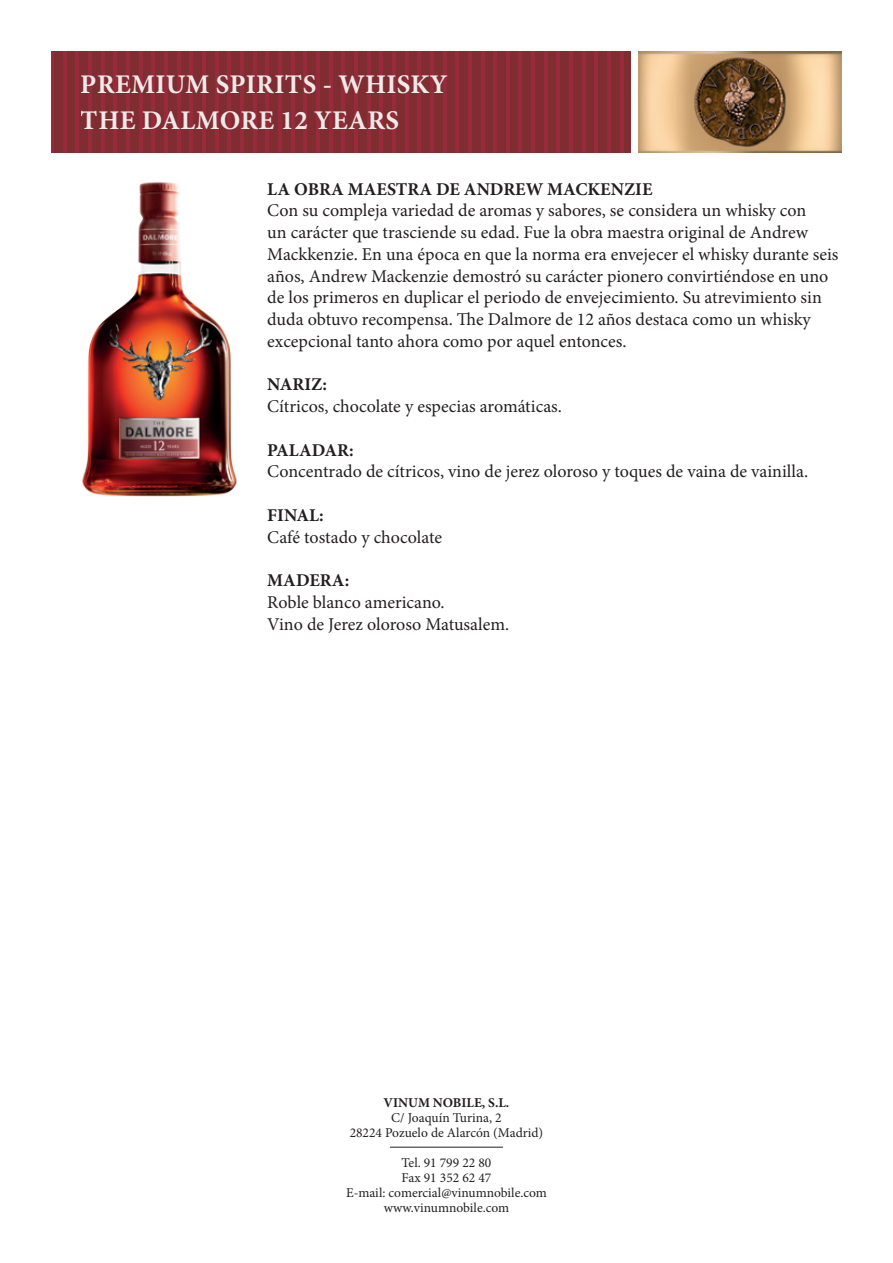
<style>
.page{position:relative;width:893px;height:1263px;background:#fff}
.page>*{position:absolute;margin:0;border:0;box-sizing:border-box;transform-origin:0 0}
.t1{font:700 27px/36px "Minion Pro";letter-spacing:.01em;color:#fff}
.t2{font:18px/21.8px "Minion Pro";color:#231f20}
.t3{font:700 18px "Minion Pro";color:#231f20}
.t4{font:13.5px/15px "Minion Pro";color:#231f20;text-align:center}
.t5{font:700 13.5px "Minion Pro";color:#231f20}
</style>
<div class="page">
<div style="left:51px;top:51px;width:580px;height:102px;background:#7f2d31"></div>
<hr style="left:455px;top:51px;width:4px;height:102px;background:#972a3b">
<hr style="left:468px;top:51px;width:4px;height:102px;background:#972a3b">
<hr style="left:481px;top:51px;width:3px;height:102px;background:#972a3b">
<hr style="left:493px;top:51px;width:4px;height:102px;background:#972a3b">
<hr style="left:506px;top:51px;width:4px;height:102px;background:#972a3b">
<hr style="left:51px;top:51px;width:3px;height:102px;background:#972a3b">
<hr style="left:519px;top:51px;width:3px;height:102px;background:#972a3b">
<hr style="left:63px;top:51px;width:4px;height:102px;background:#972a3b">
<hr style="left:531px;top:51px;width:4px;height:102px;background:#972a3b">
<hr style="left:76px;top:51px;width:3px;height:102px;background:#972a3b">
<hr style="left:544px;top:51px;width:4px;height:102px;background:#972a3b">
<hr style="left:88px;top:51px;width:4px;height:102px;background:#972a3b">
<hr style="left:557px;top:51px;width:3px;height:102px;background:#972a3b">
<hr style="left:101px;top:51px;width:3px;height:102px;background:#972a3b">
<hr style="left:569px;top:51px;width:4px;height:102px;background:#972a3b">
<hr style="left:114px;top:51px;width:3px;height:102px;background:#972a3b">
<hr style="left:582px;top:51px;width:3px;height:102px;background:#972a3b">
<hr style="left:126px;top:51px;width:4px;height:102px;background:#972a3b">
<hr style="left:595px;top:51px;width:3px;height:102px;background:#972a3b">
<hr style="left:139px;top:51px;width:3px;height:102px;background:#972a3b">
<hr style="left:607px;top:51px;width:4px;height:102px;background:#972a3b">
<hr style="left:152px;top:51px;width:3px;height:102px;background:#972a3b">
<hr style="left:620px;top:51px;width:3px;height:102px;background:#972a3b">
<hr style="left:164px;top:51px;width:4px;height:102px;background:#972a3b">
<hr style="left:177px;top:51px;width:3px;height:102px;background:#972a3b">
<hr style="left:190px;top:51px;width:3px;height:102px;background:#972a3b">
<hr style="left:202px;top:51px;width:4px;height:102px;background:#972a3b">
<hr style="left:215px;top:51px;width:3px;height:102px;background:#972a3b">
<hr style="left:228px;top:51px;width:3px;height:102px;background:#972a3b">
<hr style="left:240px;top:51px;width:4px;height:102px;background:#972a3b">
<hr style="left:253px;top:51px;width:3px;height:102px;background:#972a3b">
<hr style="left:265px;top:51px;width:4px;height:102px;background:#972a3b">
<hr style="left:278px;top:51px;width:4px;height:102px;background:#972a3b">
<hr style="left:291px;top:51px;width:3px;height:102px;background:#972a3b">
<hr style="left:303px;top:51px;width:4px;height:102px;background:#972a3b">
<hr style="left:316px;top:51px;width:4px;height:102px;background:#972a3b">
<hr style="left:329px;top:51px;width:3px;height:102px;background:#972a3b">
<hr style="left:341px;top:51px;width:4px;height:102px;background:#972a3b">
<hr style="left:354px;top:51px;width:4px;height:102px;background:#972a3b">
<hr style="left:367px;top:51px;width:3px;height:102px;background:#972a3b">
<hr style="left:379px;top:51px;width:4px;height:102px;background:#972a3b">
<hr style="left:392px;top:51px;width:4px;height:102px;background:#972a3b">
<hr style="left:405px;top:51px;width:3px;height:102px;background:#972a3b">
<hr style="left:417px;top:51px;width:4px;height:102px;background:#972a3b">
<hr style="left:430px;top:51px;width:4px;height:102px;background:#972a3b">
<hr style="left:443px;top:51px;width:3px;height:102px;background:#972a3b">
<img style="left:639px;top:51px;width:203px;height:102px">
<img style="left:692px;top:54px;width:97px;height:96px">
<hr style="left:390px;top:1147px;width:113px;height:1px;background:#231f20">
<img style="left:82px;top:182px;width:155px;height:315px">
<h1 class="t1" style="left:81px;top:66px;width:368px">PREMIUM SPIRITS - WHISKY<br>THE DALMORE 12 YEARS</h1>
<p class="t3" style="left:267px;top:176px;width:387px">LA OBRA MAESTRA DE ANDREW MACKENZIE</p>
<p class="t2" style="left:267px;top:200px;width:573px">Con su compleja variedad de aromas y sabores, se considera un whisky con<br>un carácter que trasciende su edad. Fue la obra maestra original de Andrew Mackkenzie. En una época en que la norma era envejecer el whisky durante seis años, Andrew Mackenzie demostró su carácter pionero convirtiéndose en uno de los primeros en duplicar el periodo de envejecimiento. Su atrevimiento sin duda obtuvo recompensa. The Dalmore de 12 años destaca como un whisky excepcional tanto ahora como por aquel entonces.</p>
<p class="t3" style="left:267px;top:372px;width:61px">NARIZ:</p>
<p class="t2" style="left:267px;top:396px;width:296px">Cítricos, chocolate y especias aromáticas.</p>
<p class="t3" style="left:267px;top:437px;width:88px">PALADAR:</p>
<p class="t2" style="left:267px;top:461px;width:542px">Concentrado de cítricos, vino de jerez oloroso y toques de vaina de vainilla.</p>
<p class="t3" style="left:267px;top:502px;width:58px">FINAL:</p>
<p class="t2" style="left:267px;top:526px;width:176px">Café tostado y chocolate</p>
<p class="t3" style="left:267px;top:568px;width:83px">MADERA:</p>
<p class="t2" style="left:267px;top:591px;width:244px">Roble blanco americano.<br>Vino de Jerez oloroso Matusalem.</p>
<p class="t5" style="left:384px;top:1093px;width:127px">VINUM NOBILE, S.L.</p>
<p class="t4" style="left:350px;top:1110px;width:195px">C/ Joaquín Turina, 2<br>28224 Pozuelo de Alarcón (Madrid)</p>
<p class="t4" style="left:346px;top:1155px;width:202px">Tel. 91 799 22 80<br>Fax 91 352 62 47<br>E-mail: comercial@vinumnobile.com www.vinumnobile.com</p>
</div>
